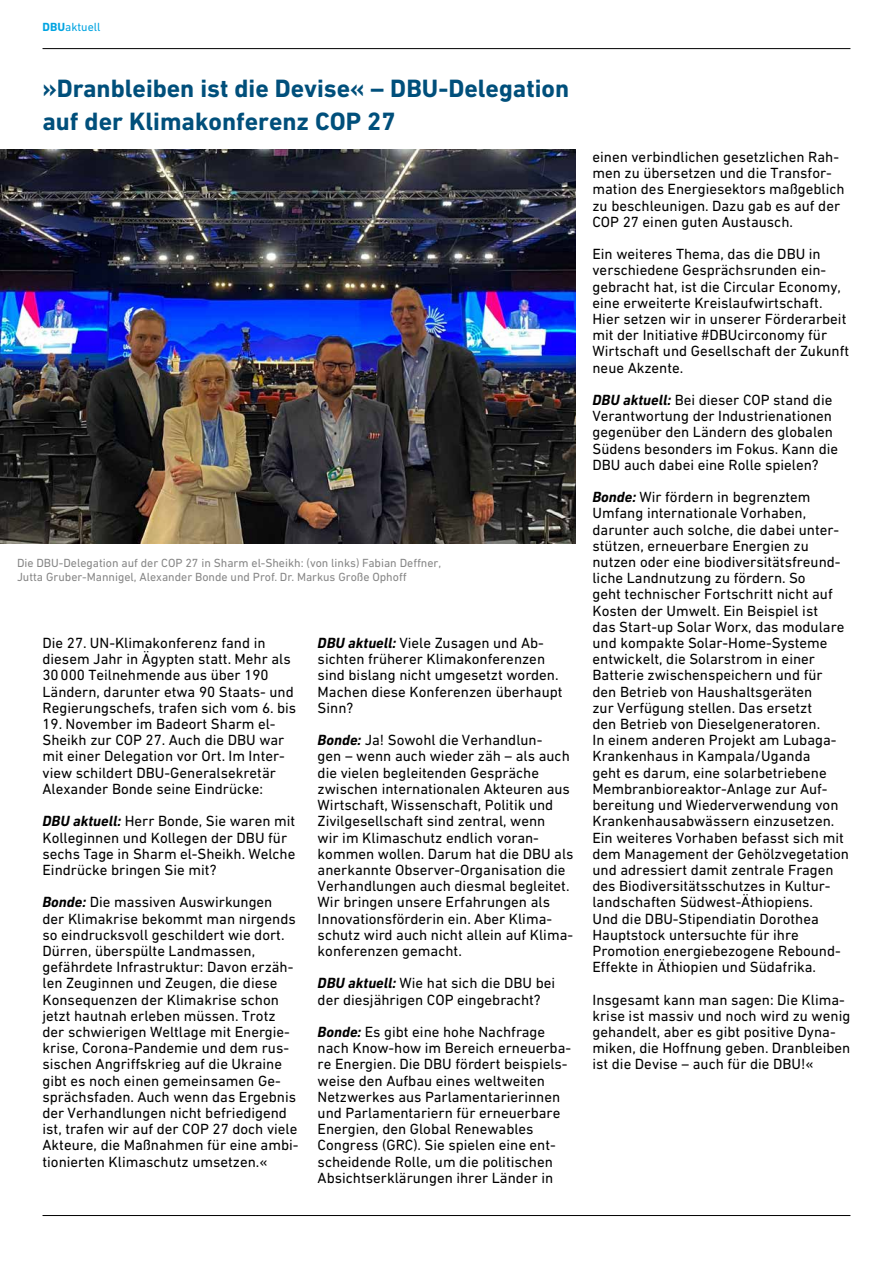
<style>
.page{position:relative;width:893px;height:1263px;background:#fff}
.page>*{position:absolute;margin:0;border:0;box-sizing:border-box;transform-origin:0 0}
.Überschrift_17pt_bla{font:700 25.5px/32.4px "DIN Next W1 G";color:#004f7b}
.Interview{font:15px/16.2px "DIN Next W1 G";color:#000}
.Text_10pt_schwarz{font:15px/16.2px "DIN Next W1 G";color:#000}
.t1{font:12px/14.4px "DIN Next W1 G";color:#878787}
.t2{font:12px "DIN Next W1 G";color:#00a4e1}
.s1{font-weight:700}
.s2{font-weight:700;font-style:italic}
</style>
<div class="page">
<img style="left:0;top:150px;width:576px;height:394px">
<hr style="left:43px;top:48px;width:807px;height:1px;background:#000">
<hr style="left:43px;top:1215px;width:807px;height:1px;background:#000">
<p class="t2" style="left:43px;top:20px;width:60px"><span class="s1">DBU</span>aktuell</p>
<p class="Überschrift_17pt_bla" style="left:43px;top:72px;width:528px">»Dranbleiben ist die Devise« – DBU-Delegation auf der Klimakonferenz COP 27</p>
<p class="t1" style="left:17px;top:556px;width:426px">Die DBU-Delegation auf der COP 27 in Sharm el-Sheikh: (von links) Fabian Deffner,<br>Jutta Gruber-Mannigel, Alexander Bonde und Prof. Dr. Markus Große Ophoff</p>
<p class="Text_10pt_schwarz" style="left:43px;top:635px;width:255px">Die 27. UN-Klimakonferenz fand in diesem Jahr in Ägypten statt. Mehr als 30000 Teilnehmende aus über 190<br>Ländern, darunter etwa 90 Staats- und Regierungschefs, trafen sich vom 6. bis</p>
<p class="Text_10pt_schwarz" style="left:43px;top:716px;width:244px">19. November im Badeort Sharm el-Sheikh zur COP 27. Auch die DBU war mit einer Delegation vor Ort. Im Inter&shy;view schildert DBU-Generalsekretär Alexander Bonde seine Eindrücke:</p>
<p class="Interview" style="left:43px;top:813px;width:254px"><span class="s2">DBU aktuell:</span> Herr Bonde, Sie waren mit Kolleginnen und Kollegen der DBU für sechs Tage in Sharm el-Sheikh. Welche Eindrücke bringen Sie mit?</p>
<p class="Interview" style="left:43px;top:894px;width:258px"><span class="s2">Bonde:</span> Die massiven Auswirkungen<br>der Klimakrise bekommt man nirgends so eindrucksvoll geschildert wie dort.<br>Dürren, überspülte Landmassen, gefährdete Infrastruktur: Davon erzäh&shy;len Zeuginnen und Zeugen, die diese Konsequenzen der Klimakrise schon jetzt hautnah erleben müssen. Trotz der schwierigen Weltlage mit Energie&shy;krise, Corona-Pandemie und dem rus&shy;sischen Angriffskrieg auf die Ukraine gibt es noch einen gemeinsamen Ge&shy;sprächsfaden. Auch wenn das Ergebnis der Verhandlungen nicht befriedigend ist, trafen wir auf der COP 27 doch viele Akteure, die Maßnahmen für eine ambi&shy;tionierten Klimaschutz umsetzen.«</p>
<p class="Interview" style="left:318px;top:635px;width:246px"><span class="s2">DBU aktuell:</span> Viele Zusagen und Ab&shy;sichten früherer Klimakonferenzen sind bislang nicht umgesetzt worden.<br>Machen diese Konferenzen überhaupt<br>Sinn?</p>
<p class="Interview" style="left:318px;top:732px;width:257px"><span class="s2">Bonde:</span> Ja! Sowohl die Verhandlun-<br>gen – wenn auch wieder zäh – als auch die vielen begleitenden Gespräche zwischen internationalen Akteuren aus Wirtschaft, Wissenschaft, Politik und Zivilgesellschaft sind zentral, wenn<br>wir im Klimaschutz endlich voran&shy;kommen wollen. Darum hat die DBU als anerkannte Observer-Organisation die Verhandlungen auch diesmal begleitet.<br>Wir bringen unsere Erfahrungen als Innovationsförderin ein. Aber Klima&shy;schutz wird auch nicht allein auf Klima&shy;konferenzen gemacht.</p>
<p class="Interview" style="left:318px;top:975px;width:239px"><span class="s2">DBU aktuell:</span> Wie hat sich die DBU bei der diesjährigen COP eingebracht?</p>
<p class="Interview" style="left:318px;top:1023px;width:255px"><span class="s2">Bonde:</span> Es gibt eine hohe Nachfrage nach Know-how im Bereich erneuerba&shy;re Energien. Die DBU fördert beispiels&shy;weise den Aufbau eines weltweiten Netzwerkes aus Parlamentarierinnen und Parlamentariern für erneuerbare Energien, den Global Renewables Congress (GRC). Sie spielen eine ent&shy;scheidende Rolle, um die politischen Absichtserklärungen ihrer Länder in</p>
<p class="Interview" style="left:592px;top:149px;width:254px">einen verbindlichen gesetzlichen Rah&shy;men zu übersetzen und die Transfor&shy;mation des Energiesektors maßgeblich zu beschleunigen. Dazu gab es auf der COP 27 einen guten Austausch.</p>
<p class="Text_10pt_schwarz" style="left:592px;top:246px;width:258px">Ein weiteres Thema, das die DBU in verschiedene Gesprächsrunden ein&shy;gebracht hat, ist die Circular Economy, eine erweiterte Kreislaufwirtschaft.<br>Hier setzen wir in unserer Förderarbeit mit der Initiative #DBUcirconomy für Wirtschaft und Gesellschaft der Zukunft neue Akzente.</p>
<p class="Interview" style="left:592px;top:392px;width:247px"><span class="s2">DBU aktuell:</span> Bei dieser COP stand die Verantwortung der Industrienationen gegenüber den Ländern des globalen Südens besonders im Fokus. Kann die DBU auch dabei eine Rolle spielen?</p>
<p class="Interview" style="left:592px;top:489px;width:258px"><span class="s2">Bonde:</span> Wir fördern in begrenztem Umfang internationale Vorhaben, darunter auch solche, die dabei unter&shy;stützen, erneuerbare Energien zu nutzen oder eine biodiversitätsfreund&shy;liche Landnutzung zu fördern. So<br>geht technischer Fortschritt nicht auf Kosten der Umwelt. Ein Beispiel ist<br>das Start-up Solar Worx, das modulare und kompakte Solar-Home-Systeme entwickelt, die Solarstrom in einer Batterie zwischenspeichern und für den Betrieb von Haushaltsgeräten<br>zur Verfügung stellen. Das ersetzt<br>den Betrieb von Dieselgeneratoren.<br>In einem anderen Projekt am Lubaga-Krankenhaus in Kampala/Uganda<br>geht es darum, eine solarbetriebene Membranbioreaktor-Anlage zur Auf&shy;bereitung und Wiederverwendung von Krankenhausabwässern einzusetzen.<br>Ein weiteres Vorhaben befasst sich mit dem Management der Gehölzvegetation und adressiert damit zentrale Fragen des Biodiversitätsschutzes in Kultur&shy;landschaften Südwest-Äthiopiens.<br>Und die DBU-Stipendiatin Dorothea Hauptstock untersuchte für ihre Promotion energiebezogene Rebound-Effekte in Äthiopien und Südafrika.</p>
<p class="Text_10pt_schwarz" style="left:592px;top:991px;width:259px">Insgesamt kann man sagen: Die Klima&shy;krise ist massiv und noch wird zu wenig gehandelt, aber es gibt positive Dyna&shy;miken, die Hoffnung geben. Dranbleiben ist die Devise – auch für die DBU!«</p>
</div>
